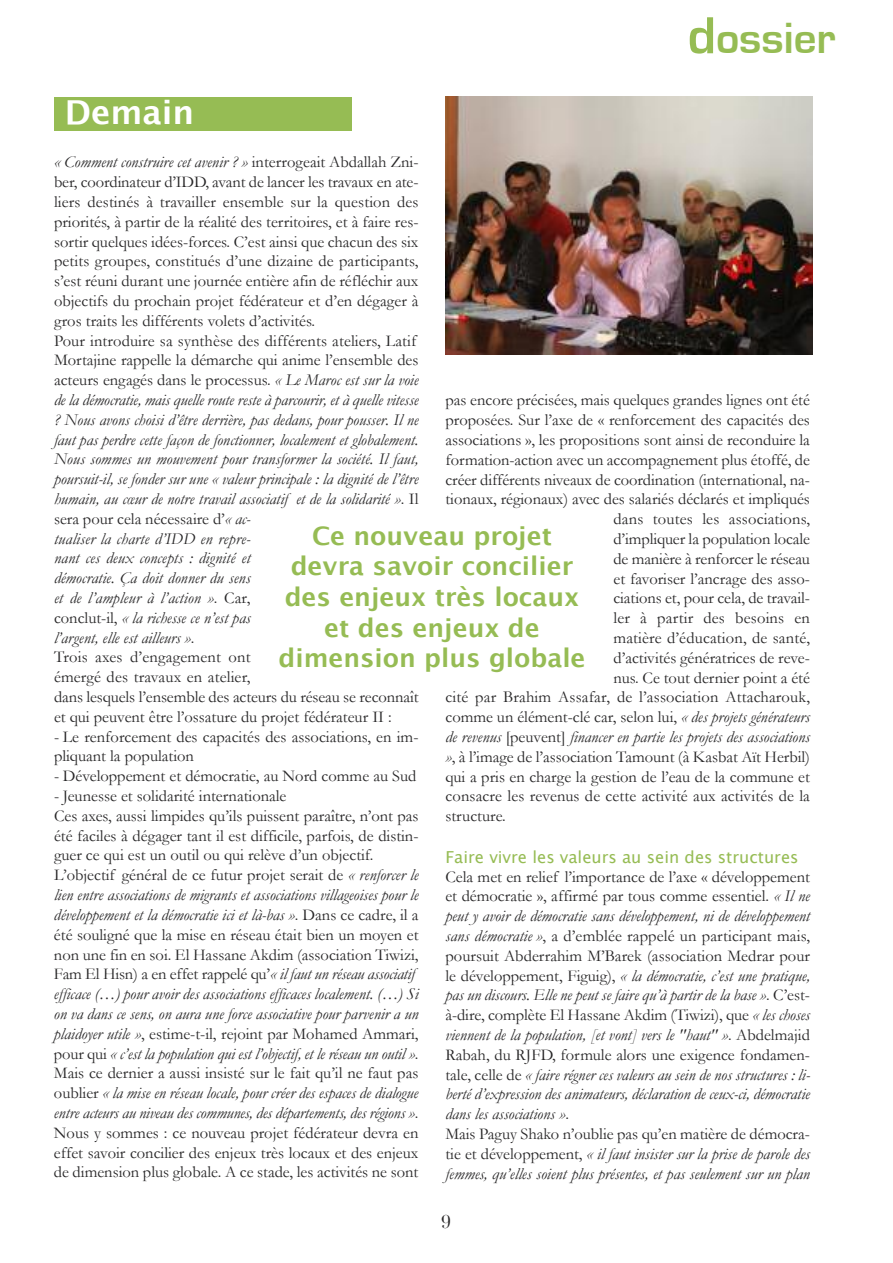
<style>
.page{position:relative;width:893px;height:1263px;background:#fff}
.page>*{position:absolute;margin:0;border:0;box-sizing:border-box;transform-origin:0 0}
.t1{font:700 45px "Eurostile";color:#96bc54}
.t2{font:700 33px "Lucida Grande";color:#fff}
.t3{font:700 25.5px/30.6px "Lucida Grande";color:#96bc54;text-align:center}
.t4{font:18px "Didot";color:#272627}
.t5{font:16.5px/19.8px "Garamond";color:#272627}
.t6{font:italic 16.5px/19.8px "Garamond";color:#272627}
.t7{font:16.5px "Lucida Grande";color:#96bc54}
.s1{font-size:54px}
.s2{font-style:italic}
.s3{font-style:normal}
</style>
<div class="page">
<img style="left:446px;top:96px;width:367px;height:258px">
<div style="left:54px;top:97px;width:297px;height:34px;background:#96bc54"></div>
<h2 class="t2" style="left:65px;top:92px;width:131px">Demain</h2>
<h1 class="t1" style="left:688px;top:17px;width:149px"><span class="s1">d</span>ossier</h1>
<p class="t5" style="left:54px;top:153px;width:366px"><span class="s2">« Comment construire cet avenir ? »</span> interrogeait Abdallah Zni&shy;ber, coordinateur d’IDD, avant de lancer les travaux en ate&shy;liers destinés à travailler ensemble sur la question des priorités, à partir de la réalité des territoires, et à faire res&shy;sortir quelques idées-forces. C’est ainsi que chacun des six petits groupes, constitués d’une dizaine de participants, s’est réuni durant une journée entière afin de réfléchir aux objectifs du prochain projet fédérateur et d’en dégager à gros traits les différents volets d’activités.<br>Pour introduire sa synthèse des différents ateliers, Latif Mortajine rappelle la démarche qui anime l’ensemble des acteurs engagés dans le processus. <span class="s2">« Le Maroc est sur la voie de la démocratie, mais quelle route reste à parcourir, et à quelle vitesse ? Nous avons choisi d’être derrière, pas dedans, pour pousser. Il ne faut pas perdre cette façon de fonctionner, localement et globalement.<br>Nous sommes un mouvement pour transformer la société. Il faut, poursuit-il, se fonder sur une « valeur principale : la dignité de l’être humain, au cœur de notre travail associatif et de la solidarité »</span>. Il sera pour cela nécessaire d’<span class="s2">« ac-<br>tualiser la charte d’IDD en repre-<br>nant ces deux concepts : dignité et<br>démocratie. Ça doit donner du sens<br>et de l’ampleur à l’action »</span>. Car,<br>conclut-il, <span class="s2">« la richesse ce n’est pas<br>l’argent, elle est ailleurs »</span>.<br>Trois axes d’engagement ont<br>émergé des travaux en atelier,<br>dans lesquels l’ensemble des acteurs du réseau se reconnaît et qui peuvent être l’ossature du projet fédérateur II :</p>
<p class="t5" style="left:54px;top:727px;width:366px">- Le renforcement des capacités des associations, en im&shy;pliquant la population</p>
<p class="t5" style="left:54px;top:766px;width:364px">- Développement et démocratie, au Nord comme au Sud</p>
<p class="t5" style="left:54px;top:786px;width:366px">- Jeunesse et solidarité internationale<br>Ces axes, aussi limpides qu’ils puissent paraître, n’ont pas été faciles à dégager tant il est difficile, parfois, de distin&shy;guer ce qui est un outil ou qui relève d’un objectif.<br>L’objectif général de ce futur projet serait de <span class="s2">« renforcer le lien entre associations de migrants et associations villageoises pour le développement et la démocratie ici et là-bas »</span>. Dans ce cadre, il a été souligné que la mise en réseau était bien un moyen et non une fin en soi. El Hassane Akdim (association Tiwizi, Fam El Hisn) a en effet rappelé qu’<span class="s2">« il faut un réseau associatif efficace (…) pour avoir des associations efficaces localement. (…) Si on va dans ce sens, on aura une force associative pour parvenir a un plaidoyer utile »</span>, estime-t-il, rejoint par Mohamed Ammari, pour qui <span class="s2">« c’est la population qui est l’objectif, et le réseau un outil »</span>.<br>Mais ce dernier a aussi insisté sur le fait qu’il ne faut pas oublier <span class="s2">« la mise en réseau locale, pour créer des espaces de dialogue entre acteurs au niveau des communes, des départements, des régions »</span>.<br>Nous y sommes : ce nouveau projet fédérateur devra en effet savoir concilier des enjeux très locaux et des enjeux de dimension plus globale. A ce stade, les activités ne sont</p>
<p class="t5" style="left:445px;top:390px;width:366px">pas encore précisées, mais quelques grandes lignes ont été</p>
<p class="t5" style="left:445px;top:410px;width:366px">proposées. Sur l’axe de « renforcement des capacités des</p>
<p class="t5" style="left:445px;top:430px;width:366px">associations », les propositions sont ainsi de reconduire la</p>
<p class="t5" style="left:445px;top:450px;width:366px">formation-action avec un accompagnement plus étoffé, de</p>
<p class="t5" style="left:445px;top:470px;width:366px">créer différents niveaux de coordination (international, na-</p>
<p class="t5" style="left:445px;top:489px;width:366px">tionaux, régionaux) avec des salariés déclarés et impliqués</p>
<p class="t5" style="left:613px;top:509px;width:198px">dans toutes les associations,</p>
<p class="t5" style="left:613px;top:529px;width:198px">d’impliquer la population locale</p>
<p class="t5" style="left:613px;top:549px;width:198px">de manière à renforcer le réseau</p>
<p class="t5" style="left:613px;top:569px;width:198px">et favoriser l’ancrage des asso-</p>
<p class="t5" style="left:613px;top:588px;width:198px">ciations et, pour cela, de travail-</p>
<p class="t5" style="left:613px;top:608px;width:198px">ler à partir des besoins en</p>
<p class="t5" style="left:613px;top:628px;width:198px">matière d’éducation, de santé,</p>
<p class="t5" style="left:613px;top:648px;width:198px">d’activités génératrices de reve-</p>
<p class="t5" style="left:613px;top:668px;width:198px">nus. Ce tout dernier point a été</p>
<p class="t5" style="left:445px;top:687px;width:366px">cité par Brahim Assafar, de l’association Attacharouk,</p>
<p class="t5" style="left:445px;top:707px;width:366px">comme un élément-clé car, selon lui, <span class="s2">« des projets générateurs</span></p>
<p class="t6" style="left:445px;top:727px;width:366px">de revenus <span class="s3">[peuvent]</span> financer en partie les projets des associations</p>
<p class="t5" style="left:445px;top:747px;width:366px"><span class="s2">»</span>, à l’image de l’association Tamount (à Kasbat Aït Herbil)</p>
<p class="t5" style="left:445px;top:767px;width:366px">qui a pris en charge la gestion de l’eau de la commune et</p>
<p class="t5" style="left:445px;top:786px;width:366px">consacre les revenus de cette activité aux activités de la</p>
<p class="t5" style="left:445px;top:806px;width:62px">structure.</p>
<p class="t7" style="left:445px;top:847px;width:355px">Faire vivre les valeurs au sein des structures</p>
<p class="t6" style="left:445px;top:867px;width:366px"><span class="s3">Cela met en relief l’importance de l’axe « développement et démocratie », affirmé par tous comme essentiel.</span> « Il ne peut y avoir de démocratie sans développement, ni de développement sans démocratie »<span class="s3">, a d’emblée rappelé un participant mais, poursuit Abderrahim M’Barek (association Medrar pour le développement, Figuig),</span> « la démocratie, c’est une pratique, pas un discours. Elle ne peut se faire qu’à partir de la base »<span class="s3">. C’est&shy;à-dire, complète El Hassane Akdim (Tiwizi), que</span> « les choses viennent de la population, [et vont] vers le "haut" »<span class="s3">. Abdelmajid Rabah, du RJFD, formule alors une exigence fondamen&shy;tale, celle de</span> « faire régner ces valeurs au sein de nos structures : li&shy;berté d’expression des animateurs, déclaration de ceux-ci, démocratie dans les associations »<span class="s3">.<br>Mais Paguy Shako n’oublie pas qu’en matière de démocra&shy;tie et développement,</span> « il faut insister sur la prise de parole des femmes, qu’elles soient plus présentes, et pas seulement sur un plan</p>
<h3 class="t3" style="left:278px;top:520px;width:309px">Ce nouveau projet devra savoir concilier des enjeux très locaux et des enjeux de dimension plus globale</h3>
<p class="t4" style="left:442px;top:1211px;width:11px">9</p>
</div>
